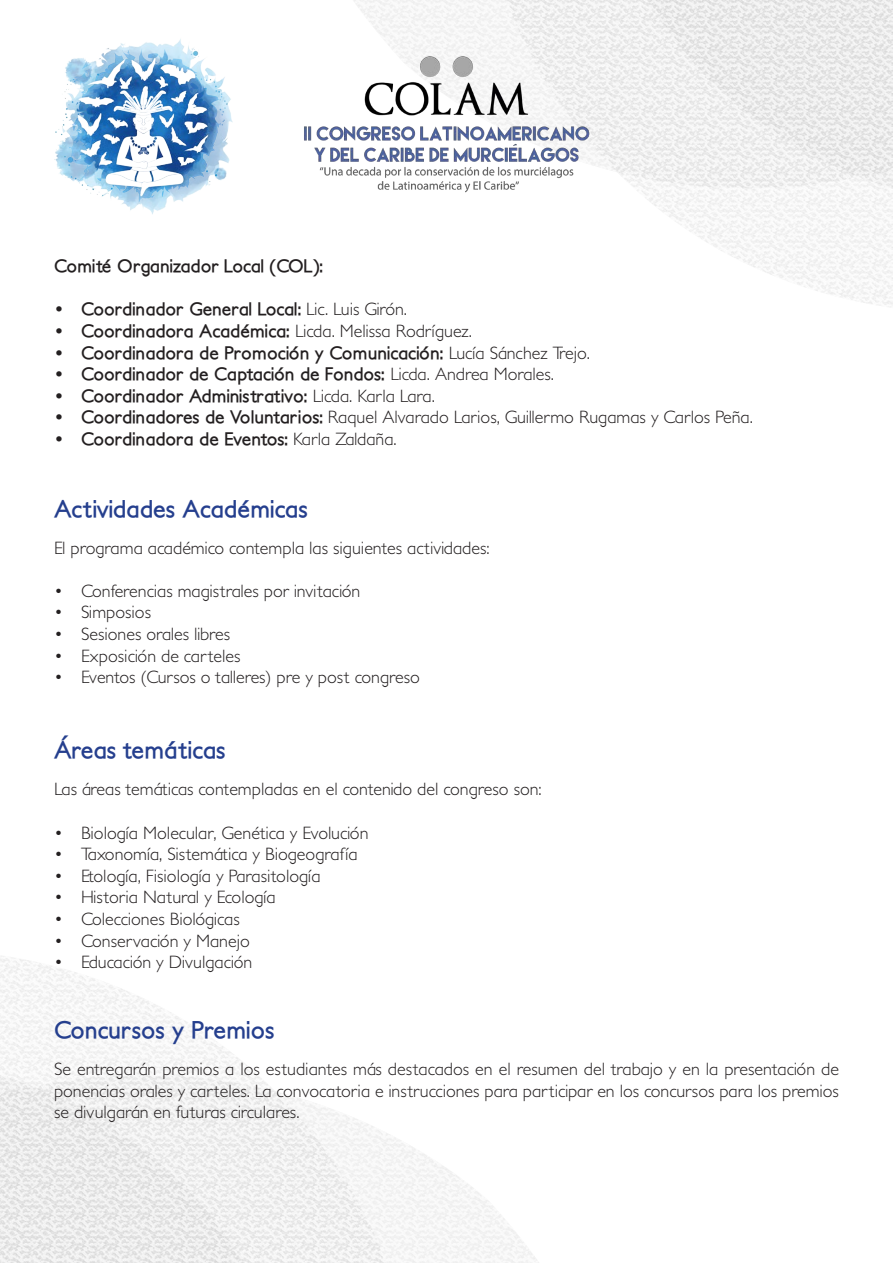
<style>
.page{position:relative;width:893px;height:1263px;background:#fff}
.page>*{position:absolute;margin:0;border:0;box-sizing:border-box;transform-origin:0 0}
.t1{font:700 24px "Petita";color:#253f8e}
.t2{font:300 18px/21.6px "Petita";color:#231f20;text-align:justify}
.t3{font:700 18px "Petita";color:#231f20}
.t4{font:700 18px "Petita";letter-spacing:-.025em;color:#231f20}
.s1{font-weight:300}
.s2{font-weight:700}
</style>
<div class="page">
<img style="left:354px;top:0;width:539px;height:307px">
<img style="left:0;top:956px;width:539px;height:307px">
<img style="left:54px;top:39px;width:179px;height:175px">
<img style="left:304px;top:54px;width:339px;height:143px">
<p class="t4" style="left:54px;top:255px;width:271px">Comité Organizador Local (COL):</p>
<p class="t3" style="left:54px;top:298px;width:355px">• Coordinador General Local: <span class="s1">Lic. Luis Girón.</span></p>
<p class="t3" style="left:54px;top:320px;width:419px">• Coordinadora Académica: <span class="s1">Licda. Melissa Rodríguez.</span></p>
<p class="t3" style="left:54px;top:341px;width:538px">• Coordinadora de Promoción y Comunicación: <span class="s1">Lucía Sánchez Trejo.</span></p>
<p class="t3" style="left:54px;top:363px;width:501px">• Coordinador de Captación de Fondos: <span class="s1">Licda. Andrea Morales.</span></p>
<p class="t3" style="left:54px;top:385px;width:382px">• Coordinador Administrativo: <span class="s1">Licda. Karla Lara.</span></p>
<p class="t2" style="left:54px;top:407px;width:700px"><span class="s2">• Coordinadores de Voluntarios:</span> Raquel Alvarado Larios, Guillermo Rugamas y Carlos Peña.</p>
<p class="t3" style="left:54px;top:428px;width:344px">• Coordinadora de Eventos: <span class="s1">Karla Zaldaña.</span></p>
<p class="t1" style="left:54px;top:494px;width:255px">Actividades Académicas</p>
<p class="t2" style="left:54px;top:537px;width:437px">El programa académico contempla las siguientes actividades:</p>
<p class="t2" style="left:54px;top:580px;width:308px">• Conferencias magistrales por invitación</p>
<p class="t2" style="left:54px;top:602px;width:99px">• Simposios</p>
<p class="t2" style="left:54px;top:624px;width:178px">• Sesiones orales libres</p>
<p class="t2" style="left:54px;top:645px;width:188px">• Exposición de carteles</p>
<p class="t2" style="left:54px;top:667px;width:367px">• Eventos (Cursos o talleres) pre y post congreso</p>
<p class="t1" style="left:54px;top:735px;width:173px">Áreas temáticas</p>
<p class="t2" style="left:54px;top:779px;width:489px">Las áreas temáticas contempladas en el contenido del congreso son:</p>
<p class="t2" style="left:54px;top:822px;width:316px">• Biología Molecular, Genética y Evolución</p>
<p class="t2" style="left:54px;top:844px;width:305px">• Taxonomía, Sistemática y Biogeografía</p>
<p class="t2" style="left:54px;top:865px;width:268px">• Etología, Fisiología y Parasitología</p>
<p class="t2" style="left:54px;top:887px;width:223px">• Historia Natural y Ecología</p>
<p class="t2" style="left:54px;top:909px;width:187px">• Colecciones Biológicas</p>
<p class="t2" style="left:54px;top:930px;width:197px">• Conservación y Manejo</p>
<p class="t2" style="left:54px;top:952px;width:200px">• Educación y Divulgación</p>
<p class="t1" style="left:54px;top:1015px;width:222px">Concursos y Premios</p>
<p class="t2" style="left:54px;top:1059px;width:786px">Se entregarán premios a los estudiantes más destacados en el resumen del trabajo y en la presentación de ponencias orales y carteles. La convocatoria e instrucciones para participar en los concursos para los premios se divulgarán en futuras circulares.</p>
</div>
